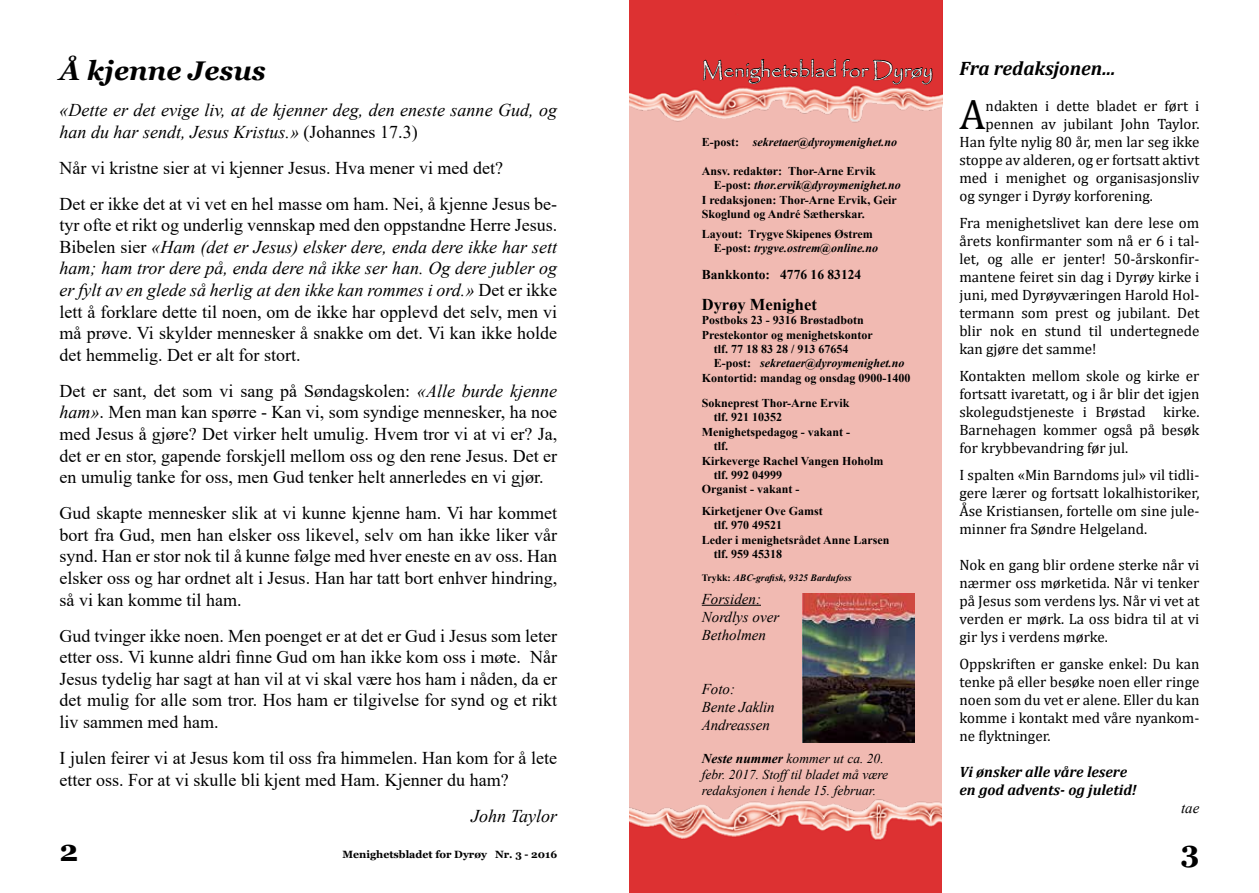
<style>
.page{position:relative;width:1259px;height:893px;background:#fff}
.page>*{position:absolute;margin:0;border:0;box-sizing:border-box;transform-origin:0 0}
.t1{font:42px "Cambria";color:#000}
.t2{font:700 30px "Georgia";color:#000}
.t3{font:italic 700 27px "Georgia";color:#000}
.t4{font:21px "Papyrus";color:#fff}
.t5{font:italic 700 19.5px "Cambria";color:#000}
.t6{font:18px/21.6px "Times New Roman";color:#000;text-align:justify}
.t7{font:italic 18px/21.6px "Times New Roman";color:#000}
.t8{font:700 16.5px "Times New Roman";color:#000}
.t9{font:15px/18px "Cambria";color:#000;text-align:justify}
.t10{font:italic 15px/18px "Times New Roman";color:#000}
.t11{font:italic 700 15px/18px "Cambria";color:#000}
.t12{font:italic 13.5px/16.2px "Times New Roman";color:#000}
.t13{font:700 13.5px "Times New Roman";color:#000}
.t14{font:700 12px/14.4px "Times New Roman";color:#000}
.t15{font:italic 700 12px "Times New Roman";color:#000}
.t16{font:700 10.5px "Georgia";color:#000}
.t17{font:italic 700 9.75px "Times New Roman";color:#000}
.s1{font-style:normal}
.s2{font-style:italic}
.s3{font-weight:700}
</style>
<div class="page">
<div style="left:629px;top:0;width:313px;height:893px;background:#f1bab2"></div>
<img style="left:629px;top:0;width:313px;height:123px">
<svg style="left:702px;top:56px;width:230px;height:29px"></svg>
<img style="left:629px;top:738px;width:312px;height:155px">
<hr style="left:702px;top:605px;width:59px;height:1px;background:#000">
<img style="left:803px;top:593px;width:111px;height:149px">
<h3 class="t3" style="left:60px;top:53px;width:208px">Å kjenne Jesus</h3>
<p class="t7" style="left:60px;top:99px;width:499px">«Dette er det evige liv, at de kjenner deg, den eneste sanne Gud, og han du har sendt, Jesus Kristus.» <span class="s1">(Johannes 17.3)</span></p>
<p class="t6" style="left:60px;top:149px;width:499px;line-height:36px">Når vi kristne sier at vi kjenner Jesus. Hva mener vi med det?<br>Det er ikke det at vi vet en hel masse om ham. Nei, å kjenne Jesus be-</p>
<p class="t6" style="left:60px;top:214px;width:499px">tyr ofte et rikt og underlig vennskap med den oppstandne Herre Jesus.<br>Bibelen sier <span class="s2">«Ham (det er Jesus) elsker dere, enda dere ikke har sett ham; ham tror dere på, enda dere nå ikke ser han. Og dere jubler og er fylt av en glede så herlig at den ikke kan rommes i ord.»</span> Det er ikke lett å forklare dette til noen, om de ikke har opplevd det selv, men vi må prøve. Vi skylder mennesker å snakke om det. Vi kan ikke holde det hemmelig. Det er alt for stort.</p>
<p class="t6" style="left:60px;top:379px;width:499px">Det er sant, det som vi sang på Søndagskolen: <span class="s2">«Alle burde kjenne ham»</span>. Men man kan spørre - Kan vi, som syndige mennesker, ha noe med Jesus å gjøre? Det virker helt umulig. Hvem tror vi at vi er? Ja, det er en stor, gapende forskjell mellom oss og den rene Jesus. Det er en umulig tanke for oss, men Gud tenker helt annerledes en vi gjør.</p>
<p class="t6" style="left:60px;top:502px;width:499px">Gud skapte mennesker slik at vi kunne kjenne ham. Vi har kommet bort fra Gud, men han elsker oss likevel, selv om han ikke liker vår synd. Han er stor nok til å kunne følge med hver eneste en av oss. Han elsker oss og har ordnet alt i Jesus. Han har tatt bort enhver hindring, så vi kan komme til ham.</p>
<p class="t6" style="left:60px;top:624px;width:499px">Gud tvinger ikke noen. Men poenget er at det er Gud i Jesus som leter etter oss. Vi kunne aldri finne Gud om han ikke kom oss i møte. Når Jesus tydelig har sagt at han vil at vi skal være hos ham i nåden, da er det mulig for alle som tror. Hos ham er tilgivelse for synd og et rikt liv sammen med ham.</p>
<p class="t6" style="left:60px;top:747px;width:499px">I julen feirer vi at Jesus kom til oss fra himmelen. Han kom for å lete etter oss. For at vi skulle bli kjent med Ham. Kjenner du ham?</p>
<p class="t7" style="left:471px;top:804px;width:87px">John Taylor</p>
<p class="t4" style="left:702px;top:57px;width:233px">Menighetsblad for Dyrøy</p>
<p class="t15" style="left:702px;top:134px;width:197px"><span class="s1">E-post:</span> sekretaer@dyroymenighet.no</p>
<p class="t14" style="left:702px;top:163px;width:176px">Ansv. redaktør: Thor-Arne Ervik</p>
<p class="t15" style="left:714px;top:177px;width:188px"><span class="s1">E-post:</span> thor.ervik@dyroymenighet.no</p>
<p class="t14" style="left:702px;top:192px;width:196px">I redaksjonen: Thor-Arne Ervik, Geir</p>
<p class="t14" style="left:702px;top:206px;width:164px">Skoglund og André Sætherskar.</p>
<p class="t14" style="left:714px;top:226px;width:166px;text-indent:-12px">Layout: Trygve Skipenes Østrem<br>E-post: <span class="s2">trygve.ostrem@online.no</span></p>
<p class="t13" style="left:702px;top:265px;width:161px">Bankkonto: 4776 16 83124</p>
<p class="t8" style="left:702px;top:292px;width:117px">Dyrøy Menighet</p>
<p class="t14" style="left:702px;top:313px;width:164px">Postboks 23 - 9316 Brøstadbotn</p>
<p class="t14" style="left:702px;top:327px;width:172px">Prestekontor og menighetskontor</p>
<p class="t14" style="left:714px;top:341px;width:136px">tlf. 77 18 83 28 / 913 67654</p>
<p class="t15" style="left:714px;top:355px;width:192px"><span class="s1">E-post:</span> sekretaer@dyroymenighet.no</p>
<p class="t14" style="left:702px;top:370px;width:210px">Kontortid: mandag og onsdag 0900-1400</p>
<p class="t14" style="left:702px;top:395px;width:149px">Sokneprest Thor-Arne Ervik</p>
<p class="t14" style="left:714px;top:410px;width:70px">tlf. 921 10352</p>
<p class="t14" style="left:702px;top:424px;width:150px">Menighetspedagog - vakant -</p>
<p class="t14" style="left:714px;top:439px;width:16px">tlf.</p>
<p class="t14" style="left:702px;top:453px;width:183px">Kirkeverge Rachel Vangen Hoholm</p>
<p class="t14" style="left:714px;top:467px;width:70px">tlf. 992 04999</p>
<p class="t14" style="left:702px;top:482px;width:99px">Organist - vakant -</p>
<p class="t14" style="left:702px;top:503px;width:123px">Kirketjener Ove Gamst</p>
<p class="t14" style="left:714px;top:518px;width:70px">tlf. 970 49521</p>
<p class="t14" style="left:702px;top:532px;width:189px">Leder i menighetsrådet Anne Larsen</p>
<p class="t14" style="left:714px;top:547px;width:70px">tlf. 959 45318</p>
<p class="t17" style="left:702px;top:571px;width:151px"><span class="s1">Trykk:</span> ABC-grafisk, 9325 Bardufoss</p>
<p class="t10" style="left:702px;top:589px;width:79px">Forsiden:<br>Nordlys over<br>Betholmen</p>
<p class="t10" style="left:702px;top:679px;width:74px">Foto:<br>Bente Jaklin<br>Andreassen</p>
<p class="t12" style="left:702px;top:750px;width:188px"><span class="s3">Neste nummer</span> kommer ut ca. 20. febr. 2017. Stofftil bladet må være redaksjonen i hende 15. februar.</p>
<p class="t5" style="left:959px;top:54px;width:158px">Fra redaksjonen...</p>
<h1 class="t1" style="left:959px;top:90px;width:28px">A</h1>
<p class="t9" style="left:985px;top:97px;width:215px">ndakten i dette bladet er ført i</p>
<p class="t9" style="left:985px;top:115px;width:215px">pennen av jubilant John Taylor.</p>
<p class="t9" style="left:959px;top:133px;width:241px">Han fylte nylig 80 år, men lar seg ikke</p>
<p class="t9" style="left:959px;top:151px;width:241px">stoppe av alderen, og er fortsatt aktivt</p>
<p class="t9" style="left:959px;top:169px;width:241px">med i menighet og organisasjonsliv</p>
<p class="t9" style="left:959px;top:187px;width:195px">og synger i Dyrøy korforening.</p>
<p class="t9" style="left:959px;top:214px;width:241px">Fra menighetslivet kan dere lese om årets konfirmanter som nå er 6 i tal&shy;let, og alle er jenter! 50-årskonfir&shy;mantene feiret sin dag i Dyrøy kirke i juni, med Dyrøyværingen Harold Hol&shy;termann som prest og jubilant. Det blir nok en stund til undertegnede kan gjøre det samme!</p>
<p class="t9" style="left:959px;top:367px;width:241px">Kontakten mellom skole og kirke er fortsatt ivaretatt, og i år blir det igjen skolegudstjeneste i Brøstad kirke.<br>Barnehagen kommer også på besøk for krybbevandring før jul.</p>
<p class="t9" style="left:959px;top:466px;width:241px">I spalten «Min Barndoms jul» vil tidli&shy;gere lærer og fortsatt lokalhistoriker, Åse Kristiansen, fortelle om sine jule&shy;minner fra Søndre Helgeland.</p>
<p class="t9" style="left:959px;top:556px;width:241px">Nok en gang blir ordene sterke når vi nærmer oss mørketida. Når vi tenker på Jesus som verdens lys. Når vi vet at verden er mørk. La oss bidra til at vi gir lys i verdens mørke.</p>
<p class="t9" style="left:959px;top:655px;width:241px">Oppskriften er ganske enkel: Du kan tenke på eller besøke noen eller ringe noen som du vet er alene. Eller du kan komme i kontakt med våre nyankom&shy;ne flyktninger.</p>
<p class="t11" style="left:959px;top:762px;width:179px">Vi ønsker alle våre lesere en god advents- og juletid!</p>
<p class="t10" style="left:1181px;top:798px;width:20px">tae</p>
<h2 class="t2" style="left:60px;top:832px;width:20px">2</h2>
<h2 class="t2" style="left:1180px;top:832px;width:20px">3</h2>
<p class="t16" style="left:342px;top:848px;width:216px">Menighetsbladet for Dyrøy Nr. 3 - 2016</p>
</div>
